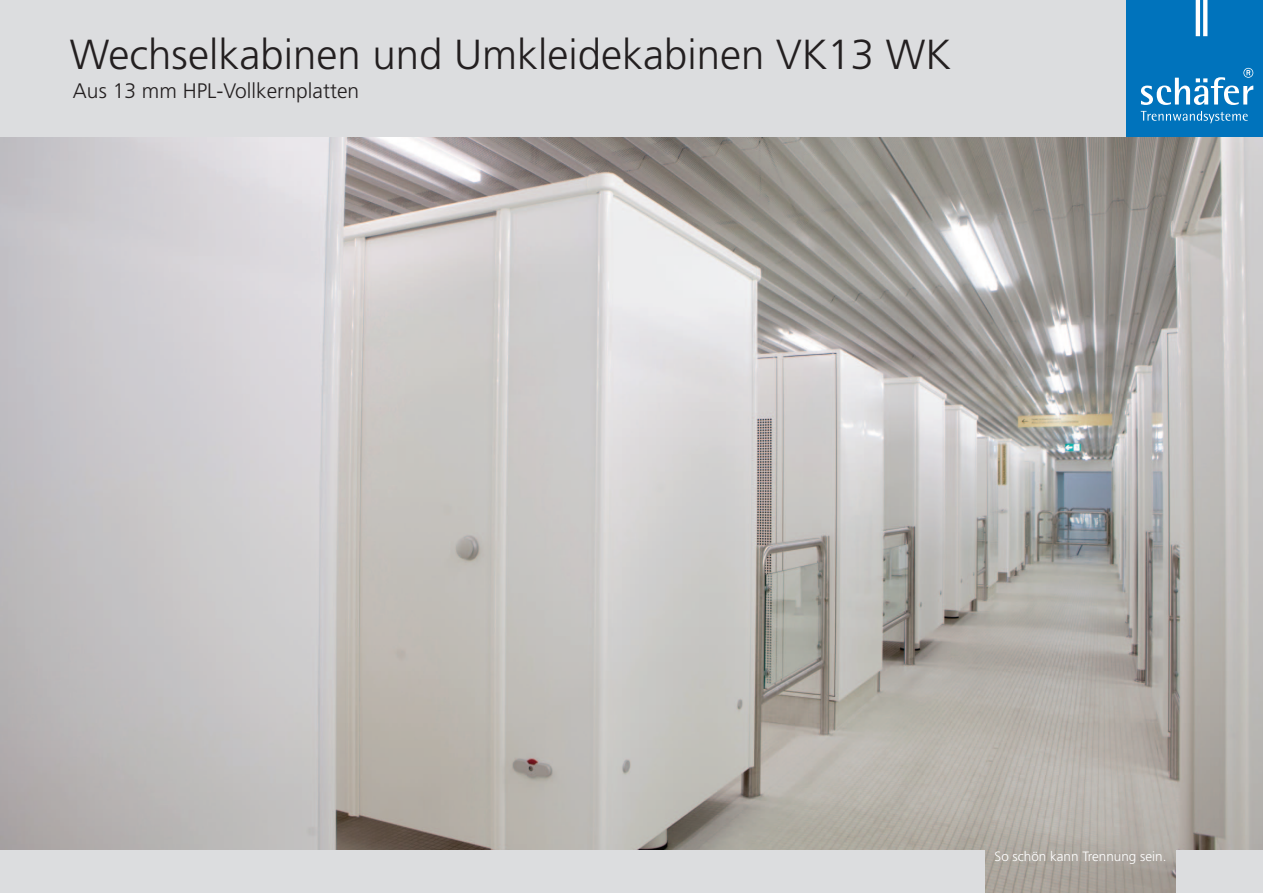
<style>
.page{position:relative;width:1263px;height:893px;background:#fff}
.page>*{position:absolute;margin:0;border:0;box-sizing:border-box;transform-origin:0 0}
.t1{font:300 42px "Frutiger";color:#231f20}
.t2{font:300 21px "Frutiger";color:#231f20}
.t3{font:300 13.5px "Frutiger";color:#fff}
</style>
<div class="page">
<img style="left:0;top:136px;width:1263px;height:757px">
<div style="left:0;top:0;width:1129px;height:136px;background:#dcdddf"></div>
<div style="left:1127px;top:0;width:136px;height:136px;background:#0073bc"></div>
<svg style="left:1141px;top:111px;width:107px;height:12px"></svg>
<hr style="left:1196px;top:0;width:4px;height:36px;background:#fff">
<svg style="left:1203px;top:0;width:4px;height:36px"></svg>
<svg style="left:1141px;top:68px;width:112px;height:37px"></svg>
<div style="left:0;top:850px;width:985px;height:43px;background:#dcdddf"></div>
<div style="left:1176px;top:850px;width:87px;height:43px;background:#dcdddf"></div>
<p class="t1" style="left:70px;top:37px;width:883px">Wechselkabinen und Umkleidekabinen VK13 WK</p>
<p class="t2" style="left:73px;top:82px;width:288px">Aus 13 mm HPL-Vollkernplatten</p>
<p class="t3" style="left:995px;top:851px;width:173px">So schön kann Trennung sein.</p>
</div>
